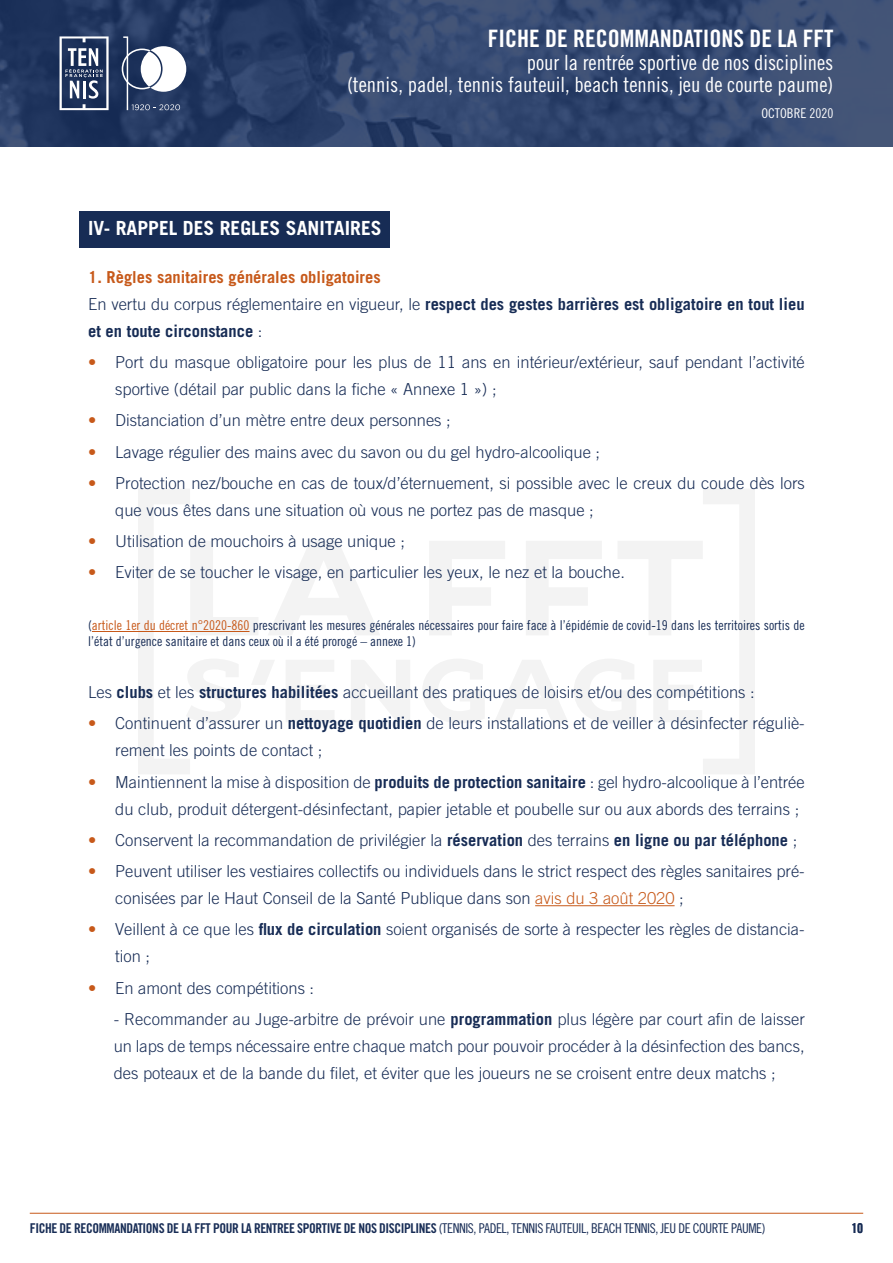
<style>
.page{position:relative;width:893px;height:1263px;background:#fff}
.page>*{position:absolute;margin:0;border:0;box-sizing:border-box;transform-origin:0 0}
.t1{font:24px "Trade Gothic Bold Cond Twenty";color:#fff}
.t2{font:21px/22.5px "Trade Gothic Cond Eighteen";color:#fff;text-align:right}
.t3{font:700 19.5px "Trade Gothic";color:#fff}
.t4{font:300 16.5px/27px "Trade Gothic";color:#172c55}
.t5{font:700 16.5px/27px "Trade Gothic";color:#172c55}
.t6{font:13.5px/16.2px "Trade Gothic Cond Eighteen";color:#172c55}
.t7{font:13.5px "Trade Gothic Bold Cond Twenty";letter-spacing:-.03em;color:#172c55}
.t8{font:13.5px "Trade Gothic Cond Eighteen";color:#fff}
.s1{color:#c7591a}
.s2{font-weight:300}
.s3{font-weight:700;color:#c7591a}
.s4{font-weight:700}
.s5{font-family:"Trade Gothic Cond Eighteen"}
</style>
<div class="page">
<svg style="left:0;top:0;width:893px;height:147px;background:#30446c"></svg>
<hr style="left:30px;top:1213px;width:833px;height:1px;background:#c7591a">
<svg style="left:60px;top:36px;width:49px;height:74px"></svg>
<svg style="left:122px;top:36px;width:64px;height:74px"></svg>
<svg style="left:138px;top:489px;width:272px;height:285px"></svg>
<svg style="left:423px;top:489px;width:332px;height:285px"></svg>
<div style="left:80px;top:211px;width:310px;height:37px;background:#172c55"></div>
<hr style="left:92px;top:631px;width:158px;height:1px;background:#c7591a">
<hr style="left:535px;top:905px;width:140px;height:1px;background:#c7591a">
<h1 class="t1" style="left:488px;top:24px;width:347px">FICHE DE RECOMMANDATIONS DE LA FFT</h1>
<p class="t2" style="left:347px;top:51px;width:488px">pour la rentrée sportive de nos disciplines<br>(tennis, padel, tennis fauteuil, beach tennis, jeu de courte paume)</p>
<p class="t8" style="left:761px;top:105px;width:73px">OCTOBRE 2020</p>
<p class="t3" style="left:88px;top:216px;width:295px">IV- RAPPEL DES REGLES SANITAIRES</p>
<p class="t5" style="left:88px;top:263px;width:718px"><span class="s1">1. Règles sanitaires générales obligatoires<br></span><span class="s2">En vertu du corpus réglementaire en vigueur, le</span> respect des gestes barrières est obligatoire en tout lieu et en toute circonstance <span class="s2">:</span></p>
<p class="t4" style="left:115px;top:349px;width:691px;text-indent:-27px"><span class="s3">•</span> Port du masque obligatoire pour les plus de 11 ans en intérieur/extérieur, sauf pendant l’activité sportive (détail par public dans la fiche « Annexe 1 ») ;</p>
<p class="t4" style="left:88px;top:407px;width:364px"><span class="s3">•</span> Distanciation d’un mètre entre deux personnes ;</p>
<p class="t4" style="left:88px;top:438px;width:513px"><span class="s3">•</span> Lavage régulier des mains avec du savon ou du gel hydro-alcoolique ;</p>
<p class="t4" style="left:115px;top:469px;width:691px;text-indent:-27px"><span class="s3">•</span> Protection nez/bouche en cas de toux/d’éternuement, si possible avec le creux du coude dès lors que vous êtes dans une situation où vous ne portez pas de masque ;</p>
<p class="t4" style="left:88px;top:527px;width:318px"><span class="s3">•</span> Utilisation de mouchoirs à usage unique ;</p>
<p class="t4" style="left:88px;top:559px;width:538px"><span class="s3">•</span> Eviter de se toucher le visage, en particulier les yeux, le nez et la bouche.</p>
<p class="t6" style="left:88px;top:617px;width:718px">(<span class="s1">article 1er du décret n°2020-860</span> prescrivant les mesures générales nécessaires pour faire face à l’épidémie de covid-19 dans les territoires sortis de l’état d’urgence sanitaire et dans ceux où il a été prorogé – annexe 1)</p>
<p class="t4" style="left:88px;top:678px;width:668px">Les <span class="s4">clubs</span> et les <span class="s4">structures habilitées</span> accueillant des pratiques de loisirs et/ou des compétitions :</p>
<p class="t4" style="left:115px;top:710px;width:691px;text-indent:-27px"><span class="s3">•</span> Continuent d’assurer un <span class="s4">nettoyage quotidien</span> de leurs installations et de veiller à désinfecter réguliè&shy;rement les points de contact ;</p>
<p class="t4" style="left:115px;top:768px;width:691px;text-indent:-27px"><span class="s3">•</span> Maintiennent la mise à disposition de <span class="s4">produits de protection sanitaire</span> : gel hydro-alcoolique à l’entrée du club, produit détergent-désinfectant, papier jetable et poubelle sur ou aux abords des terrains ;</p>
<p class="t4" style="left:88px;top:826px;width:711px"><span class="s3">•</span> Conservent la recommandation de privilégier la <span class="s4">réservation</span> des terrains <span class="s4">en ligne ou par téléphone</span> ;</p>
<p class="t4" style="left:115px;top:857px;width:691px;text-indent:-27px"><span class="s3">•</span> Peuvent utiliser les vestiaires collectifs ou individuels dans le strict respect des règles sanitaires pré&shy;conisées par le Haut Conseil de la Santé Publique dans son <span class="s1">avis du 3 août 2020</span> ;</p>
<p class="t4" style="left:115px;top:916px;width:691px;text-indent:-27px"><span class="s3">•</span> Veillent à ce que les <span class="s4">flux de circulation</span> soient organisés de sorte à respecter les règles de distancia&shy;tion ;</p>
<p class="t4" style="left:88px;top:974px;width:227px"><span class="s3">•</span> En amont des compétitions :</p>
<p class="t4" style="left:114px;top:1005px;width:693px;text-align:justify">- Recommander au Juge-arbitre de prévoir une <span class="s4">programmation</span> plus légère par court afin de laisser un laps de temps nécessaire entre chaque match pour pouvoir procéder à la désinfection des bancs, des poteaux et de la bande du filet, et éviter que les joueurs ne se croisent entre deux matchs ;</p>
<p class="t7" style="left:30px;top:1220px;width:737px">FICHE DE RECOMMANDATIONS DE LA FFT POUR LA RENTREE SPORTIVE DE NOS DISCIPLINES <span class="s5">(TENNIS, PADEL, TENNIS FAUTEUIL, BEACH TENNIS, JEU DE COURTE PAUME)</span></p>
<p class="t7" style="left:851px;top:1220px;width:13px">10</p>
</div>
